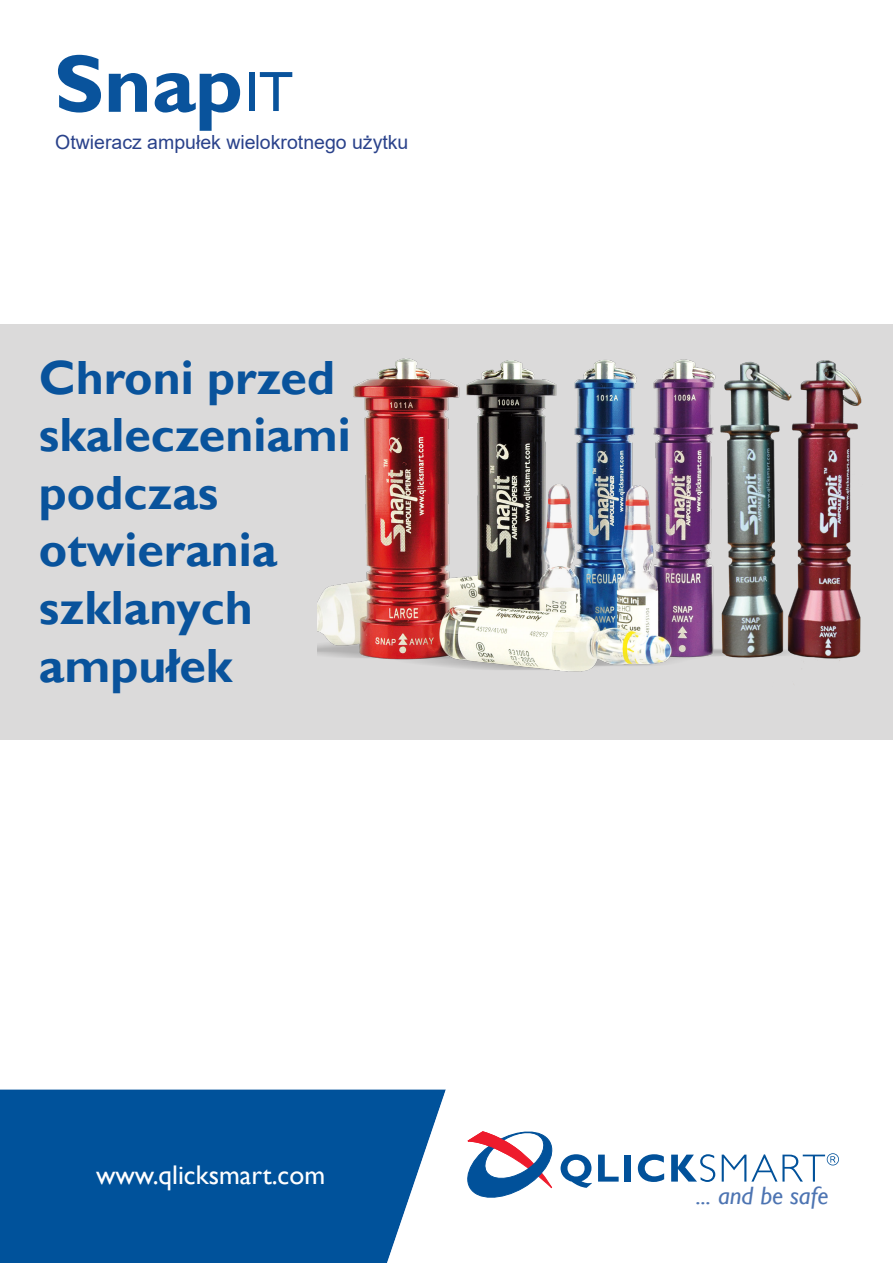
<style>
.page{position:relative;width:893px;height:1263px;background:#fff}
.page>*{position:absolute;margin:0;border:0;box-sizing:border-box;transform-origin:0 0}
.t1{font:700 82.5px "Gill Sans";color:#09539c}
.t2{font:57px "Gill Sans";color:#09539c}
.t3{font:700 48px/57.6px "Gill Sans";color:#09539c}
.t4{font:27px "Gill Sans";color:#fff}
.t5{font:italic 25.05px "Gill Sans";color:#4d74b2}
.t6{font:19.5px "Arial";color:#2a428b}
</style>
<div class="page">
<img style="left:0;top:1090px;width:815px;height:173px">
<svg style="left:598px;top:1154px;width:21px;height:27px"></svg>
<div style="left:624px;top:1154px;width:7px;height:27px;background:#01519a"></div>
<svg style="left:638px;top:1154px;width:26px;height:28px"></svg>
<svg style="left:671px;top:1154px;width:44px;height:28px"></svg>
<svg style="left:722px;top:1153px;width:117px;height:28px"></svg>
<svg style="left:463px;top:1129px;width:129px;height:71px"></svg>
<img style="left:318px;top:352px;width:548px;height:335px">
<p class="t1" style="left:54px;top:34px;width:191px">Snap</p>
<p class="t2" style="left:245px;top:59px;width:50px">IT</p>
<p class="t6" style="left:55px;top:129px;width:355px">Otwieracz ampułek wielokrotnego użytku</p>
<p class="t3" style="left:39px;top:350px;width:313px">Chroni przed skaleczeniami podczas otwierania szklanych ampułek</p>
<p class="t4" style="left:96px;top:1159px;width:231px">www.qlicksmart.com</p>
<p class="t5" style="left:696px;top:1181px;width:134px">... and be safe</p>
</div>
